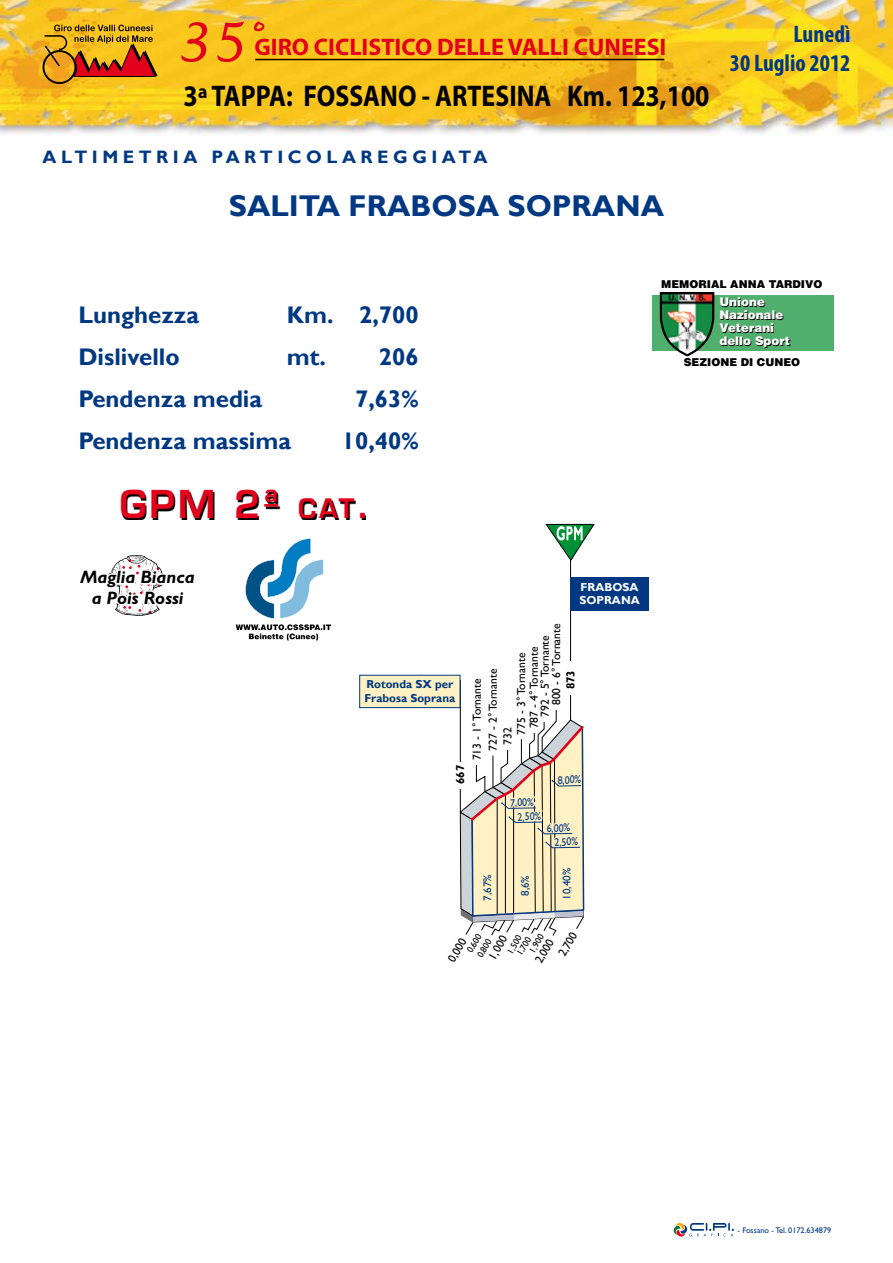
<style>
.page{position:relative;width:893px;height:1263px;background:#fff}
.page>*{position:absolute;margin:0;border:0;box-sizing:border-box;transform-origin:0 0}
.t1{font:italic 52.5px "Lucida Handwriting";color:#e2001a}
.t2{font:600 37.5px "Eurostile";color:#e2001a}
.t3{font:700 30px "Myriad Pro";color:#000;scale:.86 1}
.t4{font:700 30px "Gill Sans";color:#003882}
.t5{font:700 24px "Gill Sans";color:#003882}
.t6{font:700 24px "Myriad Pro";color:#e2001a}
.t7{font:700 condensed 24px/28.8px "Myriad Pro";color:#003882;text-align:right}
.t8{font:700 18px "Gill Sans";letter-spacing:.25em;color:#003882}
.t9{font:italic 700 18px/20.7px "Gill Sans";color:#000;text-align:center}
.t10{font:900 11.85px/12.9px "Helvetica";color:#fff}
.t11{font:11.55px "Gill Sans";color:#000}
.t12{font:700 11.55px/13.8px "Gill Sans";color:#003882}
.t13{font:700 11.55px/13.8px "Gill Sans";color:#fff}
.t14{font:700 11.55px "Gill Sans";color:#000}
.t15{font:10.95px/14.5px "Gill Sans";color:#003882;scale:.9 1}
.t16{font:10.95px "Gill Sans";color:#003882}
.t17{font:900 10.8px "Helvetica";color:#000}
.t18{font:9px "Gill Sans";color:#000}
.t19{font:8.25px "Gill Sans";color:#003a81}
.s1{font-size:26.25px}
.s2{font-style:inherit}
</style>
<div class="page">
<img style="left:0;top:0;width:893px;height:136px">
<svg style="left:43px;top:25px;width:115px;height:59px;background:#c97f18"></svg>
<hr style="left:255px;top:59px;width:409px;height:1px;background:#000">
<svg style="left:716px;top:1223px;width:18px;height:14px"></svg>
<hr style="left:570px;top:548px;width:1px;height:172px;background:#000">
<div style="left:360px;top:675px;width:100px;height:33px;background:#fff1c3"></div>
<div style="left:359px;top:675px;width:101px;height:33px;border:1px solid #003882"></div>
<div style="left:652px;top:295px;width:181px;height:56px;background:#50af6c"></div>
<svg style="left:659px;top:292px;width:57px;height:945px"></svg>
<svg style="left:198px;top:491px;width:168px;height:29px"></svg>
<svg style="left:108px;top:491px;width:90px;height:125px"></svg>
<div style="left:570px;top:577px;width:78px;height:33px;background:#003882"></div>
<svg style="left:236px;top:538px;width:95px;height:102px"></svg>
<svg style="left:545px;top:523px;width:50px;height:38px"></svg>
<svg style="left:438px;top:610px;width:148px;height:326px"></svg>
<h1 class="t1" style="left:174px;top:11px;width:88px">35°</h1>
<h3 class="t6" style="left:255px;top:32px;width:413px">GIRO CICLISTICO DELLE VALLI CUNEESI</h3>
<h3 class="t3" style="left:183px;top:76px;width:613px">3ª TAPPA: FOSSANO - ARTESINA Km. 123,100</h3>
<h3 class="t8" style="left:43px;top:146px;width:447px">ALTIMETRIA PARTICOLAREGGIATA</h3>
<h3 class="t4" style="left:229px;top:188px;width:437px">SALITA FRABOSA SOPRANA</h3>
<h3 class="t7" style="left:730px;top:19px;width:122px">Lunedì<br>30 Luglio 2012</h3>
<h3 class="t5" style="left:78px;top:301px;width:122px">Lunghezza</h3>
<h3 class="t5" style="left:287px;top:301px;width:133px">Km. 2,700</h3>
<h3 class="t5" style="left:78px;top:343px;width:103px">Dislivello</h3>
<h3 class="t5" style="left:287px;top:343px;width:133px">mt. 206</h3>
<h3 class="t5" style="left:78px;top:385px;width:185px">Pendenza media</h3>
<h3 class="t5" style="left:355px;top:385px;width:65px">7,63%</h3>
<h3 class="t5" style="left:78px;top:427px;width:214px">Pendenza massima</h3>
<h3 class="t5" style="left:342px;top:427px;width:78px">10,40%</h3>
<h2 class="t2" style="left:120px;top:481px;width:252px">GPM 2ª <span class="s1">cat</span><span class="s2">.</span></h2>
<h3 class="t9" style="left:80px;top:567px;width:116px">Maglia Bianca a Pois Rossi</h3>
<p class="t12" style="left:364px;top:678px;width:92px">Rotonda SX per<br>Frabosa Soprana</p>
<p class="t13" style="left:579px;top:580px;width:62px">FRABOSA<br>SOPRANA</p>
<p class="t11" style="left:549px;top:705px;width:83px;rotate:-90deg">800 - 6° Tornante</p>
<p class="t11" style="left:538px;top:717px;width:83px;rotate:-90deg">792 - 5° Tornante</p>
<p class="t11" style="left:527px;top:728px;width:83px;rotate:-90deg">787 - 4° Tornante</p>
<p class="t11" style="left:514px;top:734px;width:83px;rotate:-90deg">775 - 3° Tornante</p>
<p class="t11" style="left:486px;top:750px;width:83px;rotate:-90deg">727 - 2° Tornante</p>
<p class="t14" style="left:564px;top:689px;width:21px;rotate:-90deg">873</p>
<p class="t11" style="left:470px;top:760px;width:83px;rotate:-90deg">713 - 1° Tornante</p>
<p class="t11" style="left:501px;top:745px;width:19px;rotate:-90deg">732</p>
<p class="t14" style="left:453px;top:784px;width:21px;rotate:-90deg">667</p>
<p class="t15" style="left:557px;top:773px;width:28px;rotate:-3deg">8,00%</p>
<p class="t15" style="left:516px;top:795px;width:28px;text-indent:-7px;rotate:-3deg">7,00%<br>2,50%</p>
<p class="t15" style="left:553px;top:821px;width:28px;text-indent:-7px;rotate:-3deg">6,00%<br>2,50%</p>
<p class="t16" style="left:481px;top:901px;width:28px;rotate:-90deg">7,67%</p>
<p class="t16" style="left:519px;top:896px;width:22px;rotate:-90deg">8,6%</p>
<p class="t16" style="left:560px;top:899px;width:33px;rotate:-90deg">10,40%</p>
<p class="t11" style="left:445px;top:957px;width:27px;rotate:-60deg">0,000</p>
<p class="t11" style="left:486px;top:955px;width:27px;rotate:-60deg">1,000</p>
<p class="t11" style="left:556px;top:952px;width:27px;rotate:-60deg">2,700</p>
<p class="t18" style="left:465px;top:949px;width:21px;rotate:-60deg">0,600</p>
<p class="t18" style="left:475px;top:954px;width:21px;rotate:-60deg">0,800</p>
<p class="t18" style="left:527px;top:949px;width:21px;rotate:-60deg">1,900</p>
<p class="t18" style="left:505px;top:951px;width:21px;rotate:-60deg">1,500</p>
<p class="t18" style="left:514px;top:952px;width:21px;rotate:-60deg">1,700</p>
<p class="t11" style="left:532px;top:958px;width:27px;rotate:-60deg">2,000</p>
<p class="t17" style="left:661px;top:277px;width:163px">MEMORIAL ANNA TARDIVO</p>
<p class="t10" style="left:719px;top:295px;width:72px">Unione<br>Nazionale<br>Veterani dello Sport</p>
<p class="t17" style="left:684px;top:355px;width:118px">SEZIONE DI CUNEO</p>
<p class="t19" style="left:737px;top:1226px;width:95px">- Fossano - Tel. 0172.634879</p>
</div>
